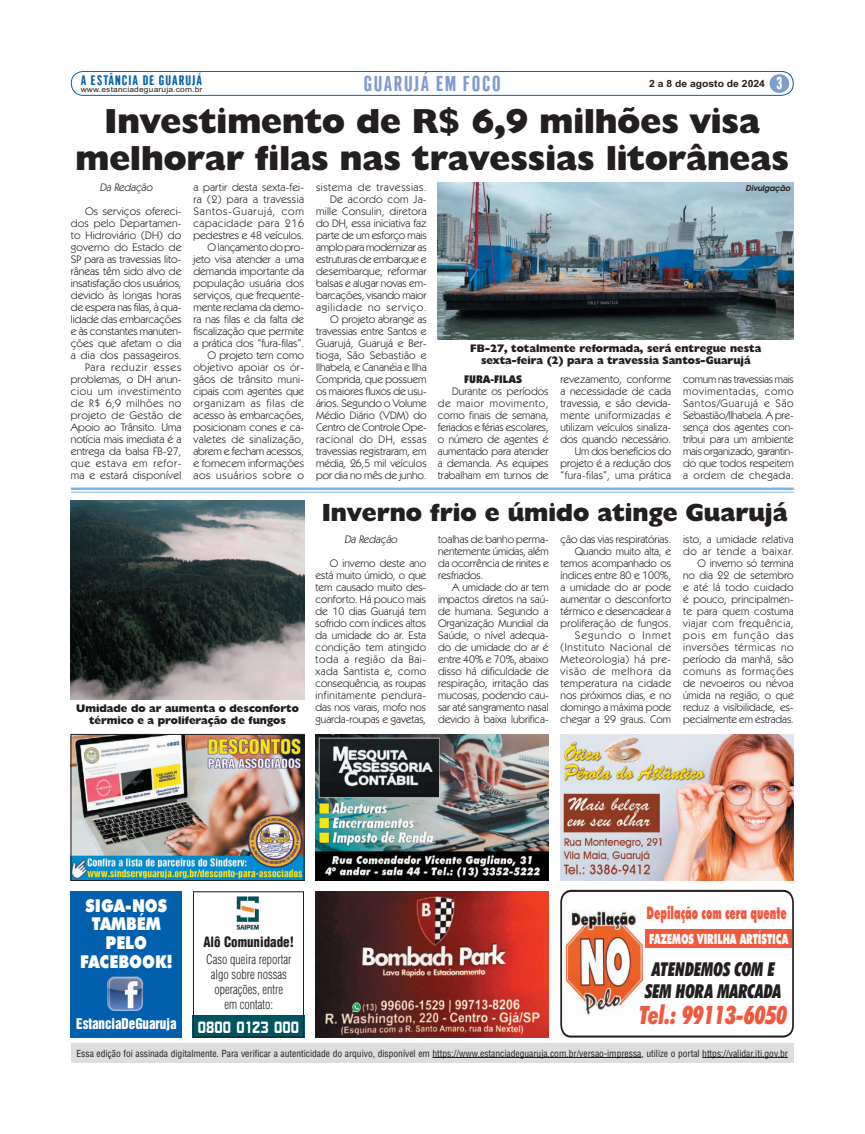
<style>
.page{position:relative;width:865px;height:1134px;background:#fff}
.page>*{position:absolute;margin:0;border:0;box-sizing:border-box;transform-origin:0 0}
.t1{font:800 35px/37px "Humanist 521 BT";color:#231f20;text-align:center}
.t2{font:italic 900 condensed 25.3px "Futura BT";color:#f0593e;scale:.87 1}
.t3{font:800 25px "Humanist 521 BT";color:#231f20}
.t4{font:20.9px "Gothic CG No 1";letter-spacing:.075em;color:#809bcf;scale:1.05 1}
.t5{font:italic 900 condensed 19.2px/22.3px "Futura BT";color:#231f20;text-align:center;scale:.87 1}
.t6{font:900 17.7px/18.8px "Futura BT";color:#fff;text-align:center;scale:.86 1}
.t7{font:900 17.4px "Futura BT";color:#f0593e;scale:.56 1}
.t8{font:16.5px "Gothic CG No 1";color:#fff;scale:1.05 1}
.t9{font:15px "Upsilon";color:#fff;scale:.93 1}
.t10{font:900 14.1px "Futura BT";color:#fff;scale:.64 1}
.t11{font:13.9px "Switzerland Cond Black Plain";color:#231f20;scale:.93 1}
.t12{font:13.6px "Switzerland Inserat Plain";color:#fff;scale:.96 1}
.t13{font:13.4px "Gothic CG No 1";letter-spacing:.075em;color:#0160ae;scale:1.08 1}
.t14{font:12.9px/15px "Switzerland Cond Light";color:#231f20;text-align:center;scale:.93 1}
.t15{font:11px/12px "Kabel IT Cby BT";color:#231f20;text-align:right}
.t16{font:800 11px/12px "Humanist 521 BT";color:#231f20;text-align:center}
.t17{font:italic 11px "Kabel IT Cby BT";color:#231f20}
.t18{font:900 11px "Kabel IT Cby BT";color:#231f20}
.t19{font:700 9.9px "Arial";color:#231f20;scale:1.05 1}
.t20{font:9.5px "Switzerland Condensed";color:#231f20}
.t21{font:italic 700 8px "Avalon";color:#231f20}
.t22{font:7.5px "Arial";letter-spacing:.025em;color:#231f20;scale:1.11 1}
</style>
<div class="page">
<div style="left:71px;top:71px;width:723px;height:25px;border:1px solid #0160ae;border-radius:12px"></div>
<div style="left:770px;top:74px;width:19px;height:19px;background:#809bcf;border-radius:50%"></div>
<div style="left:71px;top:1043px;width:723px;height:20px;background:#dcdddf"></div>
<hr style="left:433px;top:1057px;width:208px;height:1px;background:#231f20">
<hr style="left:702px;top:1057px;width:86px;height:1px;background:#231f20">
<img style="left:316px;top:734px;width:233px;height:147px">
<img style="left:560px;top:734px;width:234px;height:147px">
<div style="left:71px;top:891px;width:111px;height:147px;background:#0160ae"></div>
<img style="left:107px;top:977px;width:36px;height:34px">
<div style="left:195px;top:1016px;width:107px;height:20px;background:#005460"></div>
<img style="left:236px;top:896px;width:23px;height:34px">
<div style="left:193px;top:891px;width:111px;height:147px;border:1px solid #231f20"></div>
<img style="left:73px;top:736px;width:229px;height:143px">
<div style="left:71px;top:734px;width:233px;height:147px;border:1px solid #231f20"></div>
<svg style="left:560px;top:889px;width:234px;height:149px"></svg>
<img style="left:564px;top:910px;width:80px;height:106px">
<div style="left:645px;top:930px;width:147px;height:18px;background:#f0593e"></div>
<img style="left:316px;top:892px;width:233px;height:146px">
<img style="left:71px;top:501px;width:233px;height:198px">
<img style="left:438px;top:183px;width:356px;height:157px">
<hr style="left:71px;top:488px;width:723px;height:2px;background:#76b7e5">
<hr style="left:71px;top:492px;width:723px;height:1px;background:#76b7e5">
<p class="t13" style="left:81px;top:76px;width:114px">A ESTÂNCIA DE GUARUJÁ</p>
<p class="t22" style="left:81px;top:87px;width:111px">www.estanciadeguaruja.com.br</p>
<h3 class="t4" style="left:364px;top:76px;width:132px">GUARUJÁ EM FOCO</h3>
<p class="t19" style="left:649px;top:80px;width:112px">2 a 8 de agosto de 2024</p>
<h3 class="t8" style="left:777px;top:77px;width:7px">3</h3>
<h1 class="t1" style="left:76px;top:107px;width:715px">Investimento de R$ 6,9 milhões visa melhorar filas nas travessias litorâneas</h1>
<p class="t17" style="left:100px;top:183px;width:56px">Da Redação</p>
<p class="t15" style="left:71px;top:206px;width:112px">Os serviços ofereci&shy;dos pelo Departamen&shy;to Hidroviário (DH) do governo do Estado de<br>SP para as travessias lito&shy;râneas têm sido alvo de insatisfação dos usuários, devido às longas horas de espera nas filas, à qua&shy;lidade das embarcações e às constantes manuten&shy;ções que afetam o dia a dia dos passageiros.<br>Para reduzir esses problemas, o DH anun&shy;ciou um investimento de R$ 6,9 milhões no projeto de Gestão de<br>Apoio ao Trânsito. Uma notícia mais imediata é a entrega da balsa FB-27, que estava em refor&shy;ma e estará disponível</p>
<p class="t15" style="left:193px;top:182px;width:112px">a partir desta sexta-fei&shy;ra (2) para a travessia<br>Santos-Guarujá, com capacidade para 216 pedestres e 48 veículos.<br>O lançamento do pro&shy;jeto visa atender a uma demanda importante da população usuária dos serviços, que frequente&shy;mente reclama da demo&shy;ra nas filas e da falta de fiscalização que permite a prática dos “fura-filas”.<br>O projeto tem como objetivo apoiar os ór&shy;gãos de trânsito muni&shy;cipais com agentes que organizam as filas de acesso às embarcações, posicionam cones e ca&shy;valetes de sinalização, abrem e fecham acessos, e fornecem informações aos usuários sobre o</p>
<p class="t15" style="left:316px;top:182px;width:112px">sistema de travessias.<br>De acordo com Ja&shy;mille Consulin, diretora do DH, essa iniciativa faz parte de um esforço mais amplo para modernizar as estruturas de embarque e desembarque, reformar balsas e alugar novas em&shy;barcações, visando maior agilidade no serviço.<br>O projeto abrange as travessias entre Santos e<br>Guarujá, Guarujá e Ber&shy;tioga, São Sebastião e<br>Ilhabela, e Cananéia e Ilha<br>Comprida, que possuem os maiores fluxos de usu&shy;ários. Segundo o Volume<br>Médio Diário (VDM) do<br>Centro de Controle Ope&shy;racional do DH, essas travessias registraram, em média, 26,5 mil veículos por dia no mês de junho.</p>
<p class="t21" style="left:746px;top:185px;width:46px">Divulgação</p>
<p class="t16" style="left:470px;top:344px;width:293px">FB-27, totalmente reformada, será entregue nesta sexta-feira (2) para a travessia Santos-Guarujá</p>
<p class="t18" style="left:464px;top:375px;width:59px">FURA-FILAS</p>
<p class="t15" style="left:438px;top:386px;width:112px;text-align:justify;text-indent:14px">Durante os períodos de maior movimento, como finais de semana, feriados e férias escolares, o número de agentes é aumentado para atender a demanda. As equipes trabalham em turnos de</p>
<p class="t15" style="left:561px;top:374px;width:112px">revezamento, conforme a necessidade de cada travessia, e são devida&shy;mente uniformizadas e utilizam veículos sinaliza&shy;dos quando necessário.<br>Um dos benefícios do projeto é a redução dos “fura-filas”, uma prática</p>
<p class="t15" style="left:683px;top:374px;width:112px;text-align:justify">comum nas travessias mais movimentadas, como Santos/Guarujá e São Sebastião/Ilhabela. A pre&shy;sença dos agentes con&shy;tribui para um ambiente mais organizado, garantin&shy;do que todos respeitem a ordem de chegada.</p>
<h3 class="t3" style="left:322px;top:504px;width:467px">Inverno frio e úmido atinge Guarujá</h3>
<p class="t16" style="left:76px;top:703px;width:224px">Umidade do ar aumenta o desconforto térmico e a proliferação de fungos</p>
<p class="t17" style="left:344px;top:535px;width:56px">Da Redação</p>
<p class="t15" style="left:316px;top:558px;width:112px;text-align:justify;text-indent:14px">O inverno deste ano está muito úmido, o que tem causado muito des&shy;conforto. Há pouco mais de 10 dias Guarujá tem sofrido com índices altos da umidade do ar. Esta condição tem atingido toda a região da Bai&shy;xada Santista e, como consequência, as roupas infinitamente pendura&shy;das nos varais, mofo nos guarda-roupas e gavetas,</p>
<p class="t15" style="left:438px;top:534px;width:112px;text-align:justify">toalhas de banho perma&shy;nentemente úmidas, além da ocorrência de rinites e resfriados.</p>
<p class="t15" style="left:438px;top:582px;width:112px;text-align:justify;text-indent:14px">A umidade do ar tem impactos diretos na saú&shy;de humana. Segundo a Organização Mundial da Saúde, o nível adequa&shy;do de umidade do ar é entre 40% e 70%, abaixo disso há dificuldade de respiração, irritação das mucosas, podendo cau&shy;sar até sangramento nasal devido à baixa lubrifica-</p>
<p class="t15" style="left:561px;top:534px;width:112px">ção das vias respiratórias.<br>Quando muito alta, e temos acompanhado os índices entre 80 e 100%, a umidade do ar pode aumentar o desconforto térmico e desencadear a proliferação de fungos.<br>Segundo o Inmet (Instituto Nacional de<br>Meteorologia) há pre&shy;visão de melhora da temperatura na cidade nos próximos dias, e no domingo a máxima pode chegar a 29 graus. Com</p>
<p class="t15" style="left:683px;top:534px;width:112px">isto, a umidade relativa do ar tende a baixar.<br>O inverno só termina no dia 22 de setembro e até lá todo cuidado é pouco, principalmen&shy;te para quem costuma viajar com frequência, pois em função das inversões térmicas no período da manhã, são comuns as formações de nevoeiros ou névoa úmida na região, o que reduz a visibilidade, es&shy;pecialmente em estradas.</p>
<h3 class="t6" style="left:80px;top:897px;width:109px">SIGA-NOS<br>TAMBÉM<br>PELO<br>FACEBOOK!</h3>
<h3 class="t7" style="left:646px;top:906px;width:252px">Depilação com cera quente</h3>
<p class="t10" style="left:649px;top:934px;width:219px">FAZEMOS VIRILHA ARTÍSTICA</p>
<p class="t11" style="left:203px;top:936px;width:99px">Alô Comunidade!</p>
<p class="t14" style="left:206px;top:953px;width:93px">Caso queira reportar algo sobre nossas operações, entre<br>em contato:</p>
<h3 class="t5" style="left:645px;top:959px;width:158px">ATENDEMOS COM E<br>SEM HORA MARCADA</h3>
<h2 class="t2" style="left:639px;top:1004px;width:172px">Tel.: 99113-6050</h2>
<p class="t12" style="left:76px;top:1018px;width:106px">EstanciaDeGuaruja</p>
<h3 class="t9" style="left:198px;top:1021px;width:110px">0800 0123 000</h3>
<p class="t20" style="left:77px;top:1049px;width:713px">Essa edição foi assinada digitalmente. Para verificar a autenticidade do arquivo, disponível em https://www.estanciadeguaruja.com.br/versao-impressa, utilize o portal https://validar.iti.gov.br</p>
</div>
